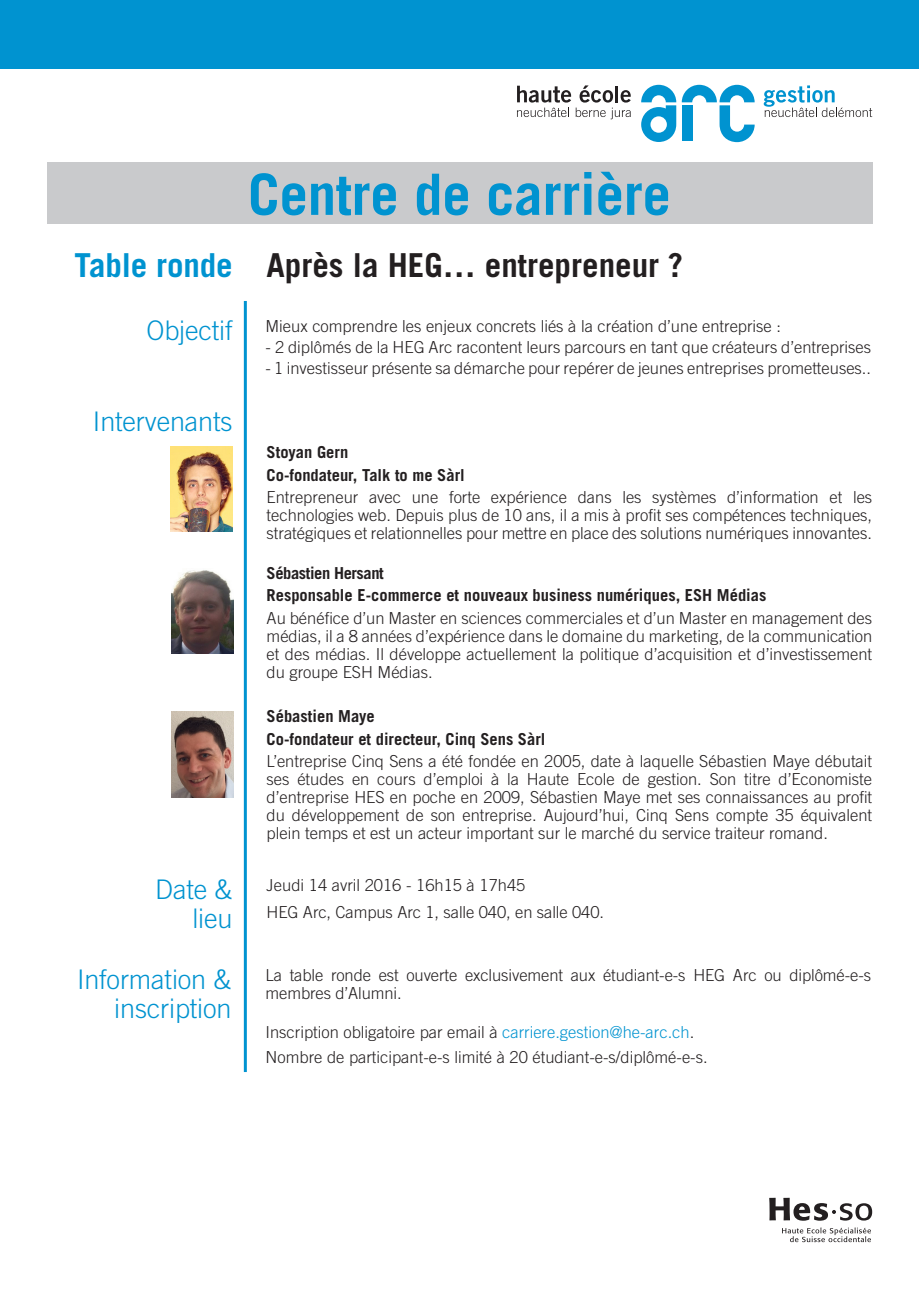
<style>
.page{position:relative;width:919px;height:1289px;background:#fff}
.page>*{position:absolute;margin:0;border:0;box-sizing:border-box;transform-origin:0 0}
.Blanc_-_texte{font:700 57px "Trade Gothic LT";letter-spacing:-.005em;color:#0093d0}
.Blanc_-_texte-2{font:700 33px "Trade Gothic LT";color:#231f20}
.Blanc_-_texte-3{font:700 33px "Trade Gothic LT";letter-spacing:-.005em;color:#0093d0}
.Blanc_-_texte-4{font:300 27px/28.5px "Trade Gothic LT";letter-spacing:-.005em;color:#0093d0;text-align:right}
.Blanc_-_texte-5{font:300 16.5px/18px "Trade Gothic LT";color:#231f20;text-align:justify}
.Blanc_-_texte-6{font:700 16.5px "Trade Gothic LT";color:#231f20}
.Blanc_-_texte-7{font:700 16.5px "Trade Gothic LT";letter-spacing:-.025em;color:#231f20}
.s1{color:#0093d0}
</style>
<div class="page">
<svg style="left:641px;top:85px;width:113px;height:57px"></svg>
<svg style="left:517px;top:85px;width:113px;height:34px"></svg>
<svg style="left:763px;top:85px;width:109px;height:32px"></svg>
<svg style="left:782px;top:1227px;width:88px;height:15px"></svg>
<svg style="left:769px;top:1197px;width:103px;height:23px"></svg>
<hr style="left:244px;top:301px;width:3px;height:770px;background:#0093d0">
<div style="left:47px;top:162px;width:825px;height:62px;background:#c9cacc"></div>
<img style="left:170px;top:446px;width:63px;height:85px">
<img style="left:171px;top:570px;width:63px;height:83px">
<img style="left:171px;top:712px;width:63px;height:85px">
<div style="left:0;top:0;width:918px;height:68px;background:#0093d0"></div>
<p class="Blanc_-_texte" style="left:248px;top:159px;width:424px">Centre de carrière</p>
<p class="Blanc_-_texte-3" style="left:75px;top:245px;width:159px">Table ronde</p>
<p class="Blanc_-_texte-2" style="left:266px;top:245px;width:418px">Après la HEG… entrepreneur ?</p>
<p class="Blanc_-_texte-4" style="left:146px;top:316px;width:88px">Objectif</p>
<p class="Blanc_-_texte-5" style="left:265px;top:317px;width:517px">Mieux comprendre les enjeux concrets liés à la création d’une entreprise :</p>
<p class="Blanc_-_texte-5" style="left:265px;top:338px;width:607px">- 2 diplômés de la HEG Arc racontent leurs parcours en tant que créateurs d’entreprises</p>
<p class="Blanc_-_texte-5" style="left:265px;top:359px;width:607px">- 1 investisseur présente sa démarche pour repérer de jeunes entreprises prometteuses..</p>
<p class="Blanc_-_texte-4" style="left:93px;top:406px;width:141px">Intervenants</p>
<p class="Blanc_-_texte-6" style="left:266px;top:442px;width:83px">Stoyan Gern</p>
<p class="Blanc_-_texte-6" style="left:266px;top:464px;width:200px">Co-fondateur, Talk to me Sàrl</p>
<p class="Blanc_-_texte-5" style="left:266px;top:488px;width:607px">Entrepreneur avec une forte expérience dans les systèmes d’information et les technologies web. Depuis plus de 10 ans, il a mis à profit ses compétences techniques, stratégiques et relationnelles pour mettre en place des solutions numériques innovantes.</p>
<p class="Blanc_-_texte-7" style="left:266px;top:563px;width:119px">Sébastien Hersant</p>
<p class="Blanc_-_texte-6" style="left:266px;top:585px;width:501px">Responsable E-commerce et nouveaux business numériques, ESH Médias</p>
<p class="Blanc_-_texte-5" style="left:266px;top:608px;width:607px">Au bénéfice d’un Master en sciences commerciales et d’un Master en management des médias, il a 8 années d’expérience dans le domaine du marketing, de la communication et des médias. Il développe actuellement la politique d’acquisition et d’investissement du groupe ESH Médias.</p>
<p class="Blanc_-_texte-6" style="left:266px;top:706px;width:110px">Sébastien Maye</p>
<p class="Blanc_-_texte-6" style="left:266px;top:728px;width:280px">Co-fondateur et directeur, Cinq Sens Sàrl</p>
<p class="Blanc_-_texte-5" style="left:266px;top:751px;width:607px">L’entreprise Cinq Sens a été fondée en 2005, date à laquelle Sébastien Maye débutait ses études en cours d’emploi à la Haute Ecole de gestion. Son titre d’Economiste d’entreprise HES en poche en 2009, Sébastien Maye met ses connaissances au profit du développement de son entreprise. Aujourd’hui, Cinq Sens compte 35 équivalent plein temps et est un acteur important sur le marché du service traiteur romand.</p>
<p class="Blanc_-_texte-4" style="left:155px;top:875px;width:79px">Date &amp;</p>
<p class="Blanc_-_texte-4" style="left:192px;top:903px;width:42px">lieu</p>
<p class="Blanc_-_texte-5" style="left:266px;top:876px;width:260px">Jeudi 14 avril 2016 - 16h15 à 17h45</p>
<p class="Blanc_-_texte-5" style="left:266px;top:902px;width:339px">HEG Arc, Campus Arc 1, salle 040, en salle 040.</p>
<p class="Blanc_-_texte-4" style="left:77px;top:965px;width:156px">Information &amp; inscription</p>
<p class="Blanc_-_texte-5" style="left:265px;top:966px;width:607px">La table ronde est ouverte exclusivement aux étudiant-e-s HEG Arc ou diplômé-e-s membres d’Alumni.</p>
<p class="Blanc_-_texte-5" style="left:265px;top:1023px;width:430px">Inscription obligatoire par email à <span class="s1">carriere.gestion@he-arc.ch</span>.</p>
<p class="Blanc_-_texte-5" style="left:265px;top:1048px;width:443px">Nombre de participant-e-s limité à 20 étudiant-e-s/diplômé-e-s.</p>
</div>
